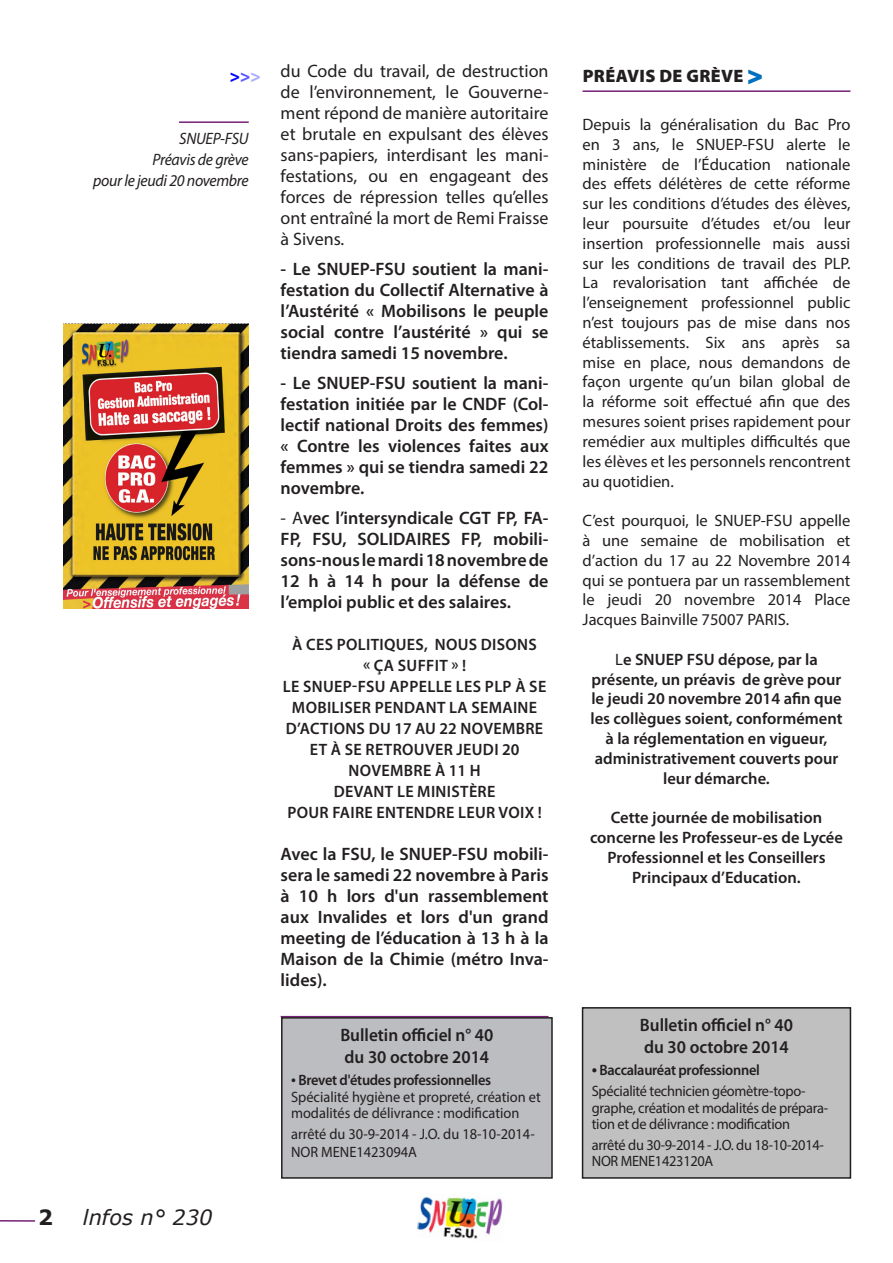
<style>
.page{position:relative;width:893px;height:1263px;background:#fff}
.page>*{position:absolute;margin:0;border:0;box-sizing:border-box;transform-origin:0 0}
.t1{font:italic 21px "Verdana";color:#231f20}
.t2{font:700 21px "Verdana";color:#231f20}
.texte{font:600 18px/21px "Myriad Pro";color:#231f20;text-align:justify}
.t3{font:18px/21px "Myriad Pro";color:#231f20;text-align:justify}
.texte-2{font:600 18px/22.5px "Myriad Pro";color:#231f20;scale:.96 1}
.inter_titre{font:900 18px "Myriad Pro";letter-spacing:.02em;color:#231f20}
.texte-3{font:900 17.85px "Myriad Pro";color:#00f}
.t4{font:16.5px/19.8px "Myriad Pro";color:#231f20;text-align:justify}
.t5{font:600 16.5px/19.8px "Myriad Pro";color:#231f20;text-align:center}
.t6{font:600 16.5px/21px "Myriad Pro";letter-spacing:.02em;color:#231f20;text-align:center}
.réserve{font:italic 16.5px/21px "Myriad Pro";letter-spacing:-.02em;color:#231f20;text-align:right;scale:.96 1}
.Texte{font:15px/16.5px "Myriad Pro";letter-spacing:-.02em;color:#231f20;scale:.96 1}
.Texte-2{font:15px/16.5px "Myriad Pro";color:#231f20;scale:.96 1}
.texte-4{font:15px/18px "Myriad Pro";color:#231f20;scale:.96 1}
.Texte-3{font:600 15px "Myriad Pro";letter-spacing:-.02em;color:#231f20;scale:.96 1}
.s1{color:#5959ff}
.s2{color:#ababff}
.s3{font-weight:400}
.s4{font-size:18px}
.s5{font-weight:600}
.s6{font-family:"Gill Sans";font-weight:800;font-size:24px;color:#0070c0}
</style>
<div class="page">
<img style="left:417px;top:1196px;width:86px;height:43px">
<hr style="left:0;top:1220px;width:35px;height:2px;background:#772075">
<hr style="left:179px;top:121px;width:70px;height:2px;background:#772075">
<hr style="left:281px;top:1016px;width:268px;height:1px;background:#772075">
<hr style="left:583px;top:90px;width:267px;height:2px;background:#772075">
<div style="left:583px;top:1008px;width:267px;height:170px;background:#c0c0c0"></div>
<div style="left:582px;top:1007px;width:269px;height:172px;border:2px solid #231f20"></div>
<div style="left:282px;top:1018px;width:270px;height:160px;background:#bcbdc0"></div>
<div style="left:281px;top:1017px;width:272px;height:162px;border:2px solid #231f20"></div>
<img style="left:64px;top:323px;width:185px;height:285px">
<p class="texte-3" style="left:230px;top:66px;width:32px">&gt;<span class="s1">&gt;</span><span class="s2">&gt;</span></p>
<p class="t3" style="left:281px;top:60px;width:269px">du Code du travail, de destruction de l’environnement, le Gouverne&shy;ment répond de manière autoritaire et brutale en expulsant des élèves sans-papiers, interdisant les mani&shy;festations, ou en engageant des forces de répression telles qu’elles ont entraîné la mort de Remi Fraisse à Sivens.</p>
<p class="texte" style="left:281px;top:258px;width:269px">- Le SNUEP-FSU soutient la mani&shy;festation du Collectif Alternative à l’Austérité « Mobilisons le peuple social contre l’austérité » qui se tiendra samedi 15 novembre.</p>
<p class="texte" style="left:281px;top:372px;width:269px">- Le SNUEP-FSU soutient la mani&shy;festation initiée par le CNDF (Col&shy;lectif national Droits des femmes) « Contre les violences faites aux femmes » qui se tiendra samedi 22 novembre.</p>
<p class="texte" style="left:281px;top:507px;width:269px"><span class="s3">- A</span>vec l’intersyndicale CGT FP, FA-FP, FSU, SOLIDAIRES FP, mobili&shy;sons-nous le mardi 18 novembre de 12 h à 14 h pour la défense de l’emploi public et des salaires.</p>
<p class="t6" style="left:283px;top:634px;width:265px">À CES POLITIQUES, NOUS DISONS<br>« ÇA SUFFIT » !<br>LE SNUEP-FSU APPELLE LES PLP À SE<br>MOBILISER PENDANT LA SEMAINE<br>D’ACTIONS DU 17 AU 22 NOVEMBRE<br>ET À SE RETROUVER JEUDI 20<br>NOVEMBRE À 11 H<br>DEVANT LE MINISTÈRE<br>POUR FAIRE ENTENDRE LEUR VOIX !</p>
<p class="texte" style="left:281px;top:843px;width:269px">Avec la FSU, le SNUEP-FSU mobili&shy;sera le samedi 22 novembre à Paris à 10 h lors d'un rassemblement aux Invalides et lors d'un grand meeting de l’éducation à 13 h à la Maison de la Chimie (métro Inva&shy;lides).</p>
<p class="réserve" style="left:93px;top:128px;width:163px">SNUEP-FSU<br>Préavis de grève<br>pour le jeudi 20 novembre</p>
<p class="t2" style="left:38px;top:1203px;width:16px">2</p>
<p class="t1" style="left:83px;top:1204px;width:131px">lnfos n° 230</p>
<p class="texte-2" style="left:340px;top:1023px;width:161px">Bulletin officiel n° 40 du 30 octobre 2014</p>
<p class="Texte-2" style="left:291px;top:1072px;width:262px"><span class="s4">•</span> <span class="s5">Brevet d'études professionnelles<br></span>Spécialité hygiène et propreté, création et modalités de délivrance : modification</p>
<p class="texte-4" style="left:291px;top:1125px;width:255px">arrêté du 30-9-2014 - J.O. du 18-10-2014-<br>NOR MENE1423094A</p>
<p class="inter_titre" style="left:583px;top:66px;width:182px">PRÉAVIS DE GRÈVE <span class="s6">&gt;</span></p>
<p class="t4" style="left:583px;top:114px;width:269px">Depuis la généralisation du Bac Pro en 3 ans, le SNUEP-FSU alerte le ministère de l’Éducation nationale des effets délétères de cette réforme sur les conditions d’études des élèves, leur poursuite d’études et/ou leur insertion professionnelle mais aussi sur les conditions de travail des PLP.<br>La revalorisation tant affichée de l’enseignement professionnel public n’est toujours pas de mise dans nos établissements. Six ans après sa mise en place, nous demandons de façon urgente qu’un bilan global de la réforme soit effectué afin que des mesures soient prises rapidement pour remédier aux multiples difficultés que les élèves et les personnels rencontrent au quotidien.</p>
<p class="t4" style="left:583px;top:510px;width:269px">C’est pourquoi, le SNUEP-FSU appelle à une semaine de mobilisation et d’action du 17 au 22 Novembre 2014 qui se pontuera par un rassemblement le jeudi 20 novembre 2014 Place Jacques Bainville 75007 PARIS.</p>
<p class="t5" style="left:590px;top:649px;width:253px"><span class="s3">L</span>e SNUEP FSU dépose, par la présente, un préavis de grève pour le jeudi 20 novembre 2014 afin que les collègues soient, conformément à la réglementation en vigueur, administrativement couverts pour leur démarche.</p>
<p class="t5" style="left:590px;top:807px;width:254px">Cette journée de mobilisation concerne les Professeur-es de Lycée<br>Professionnel et les Conseillers<br>Principaux d’Education.</p>
<p class="texte-2" style="left:640px;top:1013px;width:161px">Bulletin officiel n° 40 du 30 octobre 2014</p>
<p class="Texte-3" style="left:592px;top:1061px;width:177px"><span class="s4">•</span> Baccalauréat professionnel</p>
<p class="Texte" style="left:592px;top:1082px;width:248px">Spécialité technicien géomètre-topo&shy;graphe, création et modalités de prépara&shy;tion et de délivrance : modification</p>
<p class="Texte" style="left:592px;top:1136px;width:243px">arrêté du 30-9-2014 - J.O. du 18-10-2014-<br>NOR MENE1423120A</p>
</div>
